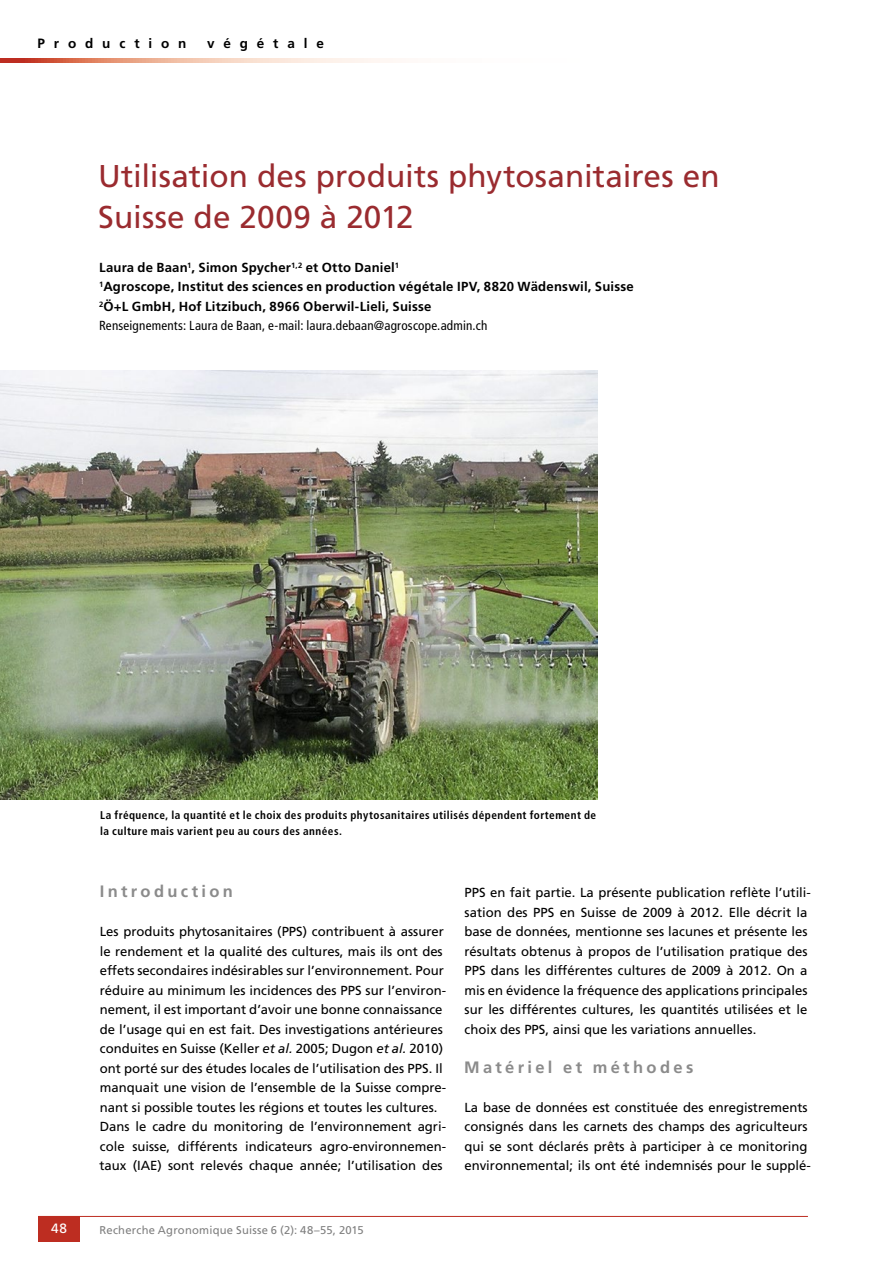
<style>
.page{position:relative;width:893px;height:1263px;background:#fff}
.page>*{position:absolute;margin:0;border:0;box-sizing:border-box;transform-origin:0 0}
.t1{font:31.5px/40.5px "Frutiger LT Std";color:#9a2b2f}
.t2{font:700 16.5px "Frutiger LT Std";letter-spacing:.2em;color:#8b8b8b}
.t3{font:700 13.5px "Frutiger LT Std";letter-spacing:.655em;color:#000}
.t4{font:13.5px "Frutiger LT Std";color:#fff}
.t5{font:13.2px/19.5px "Frutiger LT Std";color:#000}
.t6{font:700 13.2px/19.5px "Frutiger LT Std";letter-spacing:.015em;color:#000}
.t7{font:700 condensed 11.25px/16.5px "Frutiger LT Std";letter-spacing:.04em;color:#000}
.t8{font:11.25px "Frutiger LT Std";letter-spacing:.02em;color:#808080}
.s1{font-weight:400;font-stretch:condensed}
.s2{font-style:italic}
</style>
<div class="page">
<hr style="left:38px;top:1216px;width:770px;height:1px;background:#bd2d21">
<div style="left:38px;top:1216px;width:42px;height:26px;background:#bd2d21"></div>
<svg style="left:0;top:58px;width:396px;height:5px;background:#ebb2a0"></svg>
<img style="left:0;top:371px;width:597px;height:428px">
<p class="t3" style="left:38px;top:36px;width:150px">Production</p>
<p class="t3" style="left:207px;top:36px;width:118px">végétale</p>
<h1 class="t1" style="left:98px;top:156px;width:623px">Utilisation des produits phytosanitaires en<br>Suisse de 2009 à 2012</h1>
<p class="t6" style="left:99px;top:258px;width:536px">Laura de Baan<sup>1</sup>, Simon Spycher<sup>1,2</sup> et Otto Daniel<sup>1<br>1</sup>Agroscope, Institut des sciences en production végétale IPV, 8820 Wädenswil, Suisse <sup>2</sup>Ö+L GmbH, Hof Litzibuch, 8966 Oberwil-Lieli, Suisse<br><span class="s1">Renseignements: Laura de Baan, e-mail: laura.debaan@agroscope.admin.ch</span></p>
<p class="t7" style="left:100px;top:806px;width:498px">La fréquence, la quantité et le choix des produits phytosanitaires utilisés dépendent fortement de la culture mais varient peu au cours des années.</p>
<p class="t2" style="left:100px;top:882px;width:135px">Introduction</p>
<p class="t5" style="left:99px;top:922px;width:348px">Les produits phytosanitaires (PPS) contribuent à assurer le rendement et la qualité des cultures, mais ils ont des effets secondaires indésirables sur l’environnement. Pour réduire au minimum les incidences des PPS sur l’environ&shy;nement, il est important d’avoir une bonne connaissance de l’usage qui en est fait. Des investigations antérieures conduites en Suisse (Keller <span class="s2">et al.</span> 2005; Dugon <span class="s2">et al.</span> 2010) ont porté sur des études locales de l’utilisation des PPS. Il manquait une vision de l’ensemble de la Suisse compre&shy;nant si possible toutes les régions et toutes les cultures.<br>Dans le cadre du monitoring de l’environnement agri&shy;cole suisse, différents indicateurs agro-environnemen&shy;taux (IAE) sont relevés chaque année; l’utilisation des</p>
<p class="t5" style="left:464px;top:883px;width:348px">PPS en fait partie. La présente publication reflète l’utili&shy;sation des PPS en Suisse de 2009 à 2012. Elle décrit la base de données, mentionne ses lacunes et présente les résultats obtenus à propos de l’utilisation pratique des PPS dans les différentes cultures de 2009 à 2012. On a mis en évidence la fréquence des applications principales sur les différentes cultures, les quantités utilisées et le choix des PPS, ainsi que les variations annuelles.</p>
<p class="t2" style="left:464px;top:1057px;width:231px">Matériel et méthodes</p>
<p class="t5" style="left:464px;top:1097px;width:348px">La base de données est constituée des enregistrements consignés dans les carnets des champs des agriculteurs qui se sont déclarés prêts à participer à ce monitoring environnemental; ils ont été indemnisés pour le supplé-</p>
<p class="t4" style="left:51px;top:1221px;width:17px">48</p>
<p class="t8" style="left:99px;top:1223px;width:266px">Recherche Agronomique Suisse 6 (2): 48–55, 2015</p>
</div>
